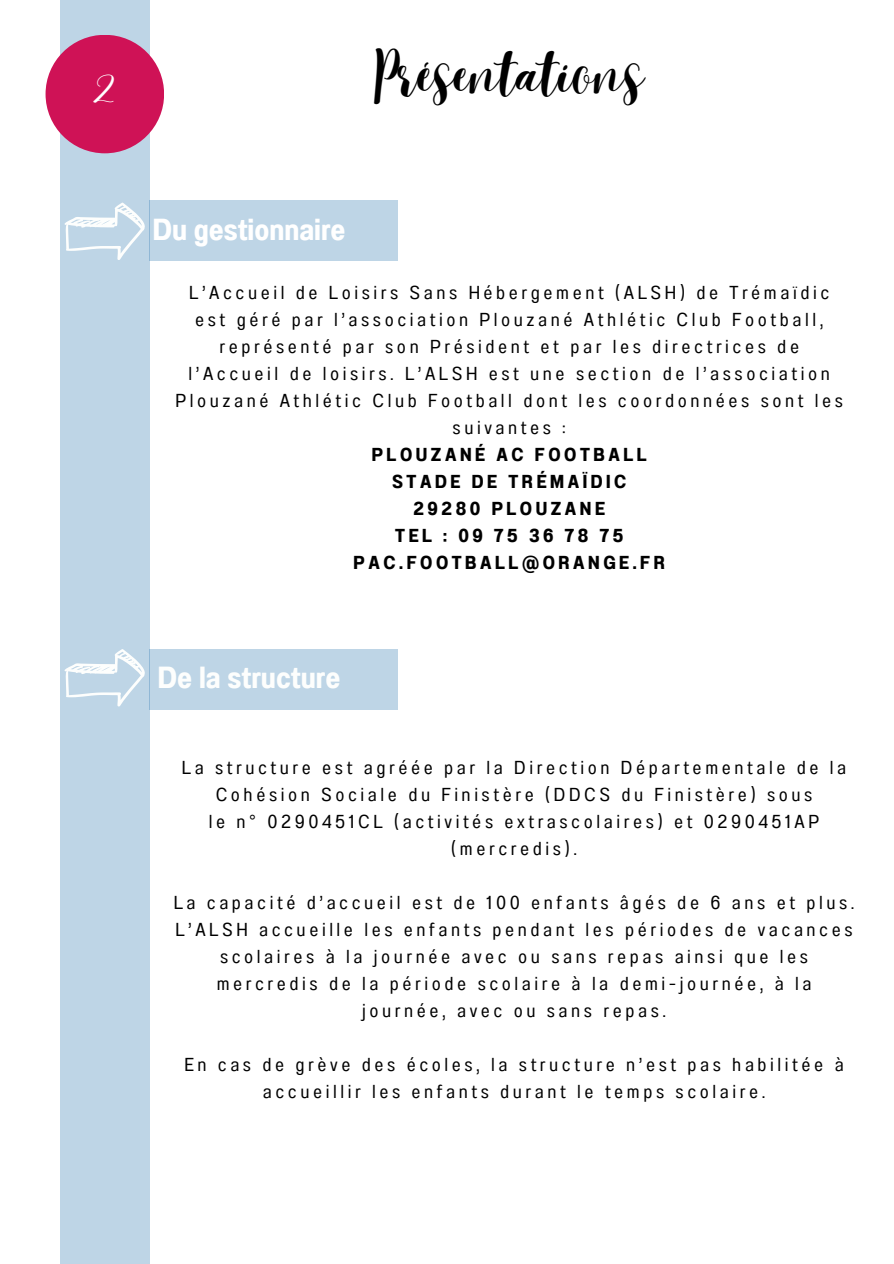
<style>
.page{position:relative;width:894px;height:1264px;background:#fff}
.page>*{position:absolute;margin:0;border:0;box-sizing:border-box;transform-origin:0 0}
.t1{font:300 48px "Best";color:#000}
.t2{font:47.1px "Daydream";color:#fff}
.t3{font:30.45px "Anantason Bold Wd 75";color:#fff}
.t4{font:30.45px "Anantason Bold Wd 75";color:#fdfefd}
.t5{font:18.75px/27px "Anantason Wd 75";letter-spacing:.19em;color:#000;text-align:center}
.t6{font:18.75px "Anantason Bold Wd 75";letter-spacing:.19em;color:#000}
</style>
<div class="page">
<div style="left:60px;top:0;width:89px;height:1263px;background:#bed5e6"></div>
<svg style="left:64px;top:649px;width:81px;height:57px"></svg>
<div style="left:149px;top:200px;width:248px;height:60px;background:#bed5e6"></div>
<div style="left:149px;top:649px;width:248px;height:60px;background:#bed5e6"></div>
<svg style="left:64px;top:203px;width:81px;height:57px"></svg>
<div style="left:46px;top:35px;width:118px;height:118px;background:#cf1256;border-radius:50%"></div>
<p class="t2" style="left:94px;top:60px;width:24px">2</p>
<p class="t1" style="left:374px;top:46px;width:271px">Présentations</p>
<p class="t3" style="left:153px;top:211px;width:194px">Du gestionnaire</p>
<p class="t5" style="left:175px;top:279px;width:669px">L’Accueil de Loisirs Sans Hébergement (ALSH) de Trémaïdic est géré par l’association Plouzané Athlétic Club Football, représenté par son Président et par les directrices de l’Accueil de loisirs. L’ALSH est une section de l’association Plouzané Athlétic Club Football dont les coordonnées sont les suivantes :</p>
<p class="t6" style="left:371px;top:443px;width:276px">PLOUZANÉ AC FOOTBALL</p>
<h1 class="t6" style="left:392px;top:470px;width:236px">STADE DE TRÉMAÏDIC</h1>
<h2 class="t6" style="left:413px;top:497px;width:193px">29280 PLOUZANE</h2>
<p class="t6" style="left:395px;top:524px;width:229px">TEL : 09 75 36 78 75</p>
<p class="t6" style="left:353px;top:551px;width:312px">PAC.FOOTBALL@ORANGE.FR</p>
<h2 class="t4" style="left:158px;top:659px;width:184px">De la structure</h2>
<p class="t5" style="left:182px;top:754px;width:665px">La structure est agréée par la Direction Départementale de la<br>Cohésion Sociale du Finistère (DDCS du Finistère) sous</p>
<p class="t5" style="left:209px;top:808px;width:611px">le n° 0290451CL (activités extrascolaires) et 0290451AP (mercredis).</p>
<p class="t5" style="left:174px;top:889px;width:682px">La capacité d’accueil est de 100 enfants âgés de 6 ans et plus.<br>L’ALSH accueille les enfants pendant les périodes de vacances scolaires à la journée avec ou sans repas ainsi que les mercredis de la période scolaire à la demi-journée, à la journée, avec ou sans repas.</p>
<p class="t5" style="left:184px;top:1051px;width:660px">En cas de grève des écoles, la structure n’est pas habilitée à accueillir les enfants durant le temps scolaire.</p>
</div>
